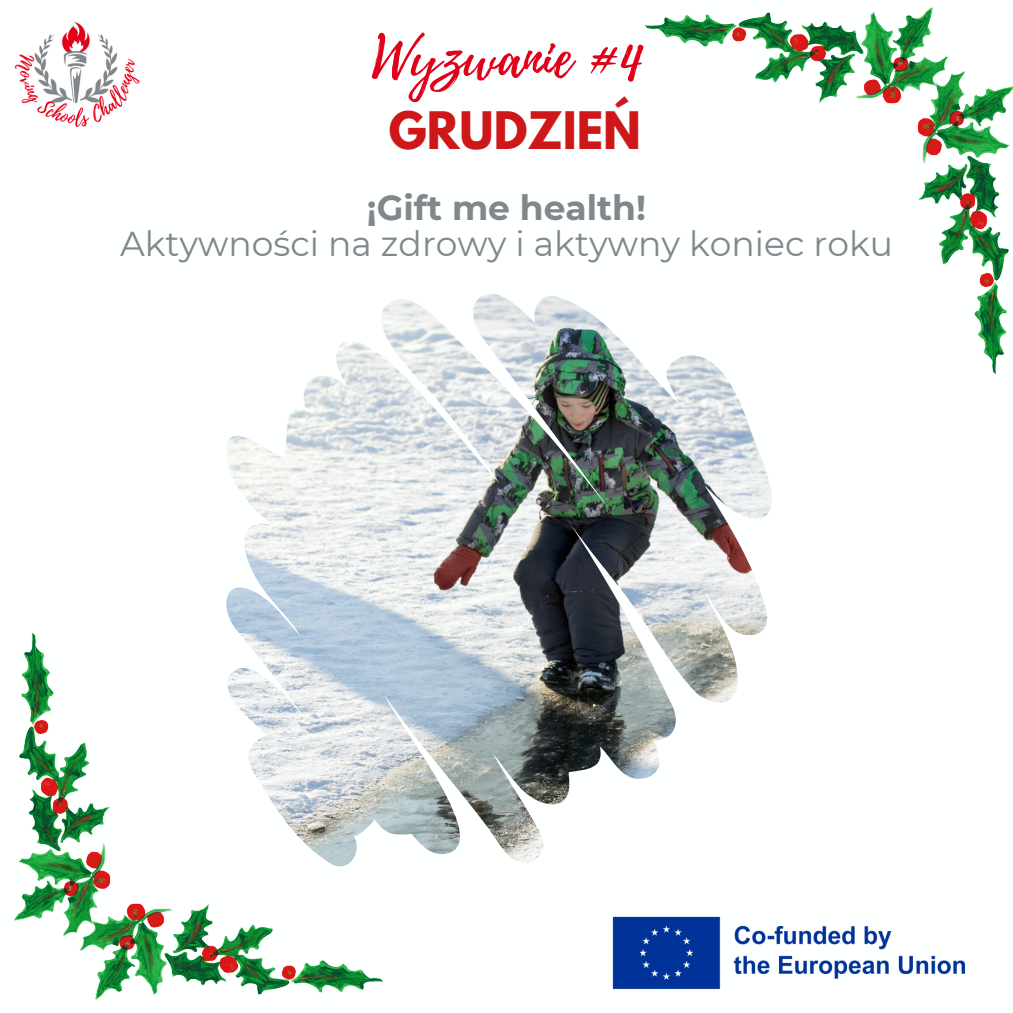
<style>
.page{position:relative;width:1013px;height:1013px;background:#fff}
.page>*{position:absolute;margin:0;border:0;box-sizing:border-box;transform-origin:0 0}
.t1{font:57.5px "Playlist Script";color:#e2001a}
.t2{font:700 45.75px "League Spartan";color:#cd1719}
.t3{font:34.5px "Montserrat";color:#81878b}
.t4{font:700 34.5px "Montserrat";color:#81878b}
</style>
<div class="page">
<img style="left:14px;top:22px;width:126px;height:106px">
<img style="left:612px;top:916px;width:354px;height:74px">
<img style="left:226px;top:294px;width:545px;height:569px">
<img style="left:622px;top:7px;width:390px;height:376px">
<img style="left:14px;top:623px;width:391px;height:377px">
<p class="t1" style="left:372px;top:16px;width:271px">Wyzwanie #4</p>
<p class="t2" style="left:389px;top:108px;width:254px">GRUDZIEŃ</p>
<p class="t4" style="left:367px;top:187px;width:280px">¡Gift me health!</p>
<p class="t3" style="left:120px;top:223px;width:774px">Aktywności na zdrowy i aktywny koniec roku</p>
</div>
